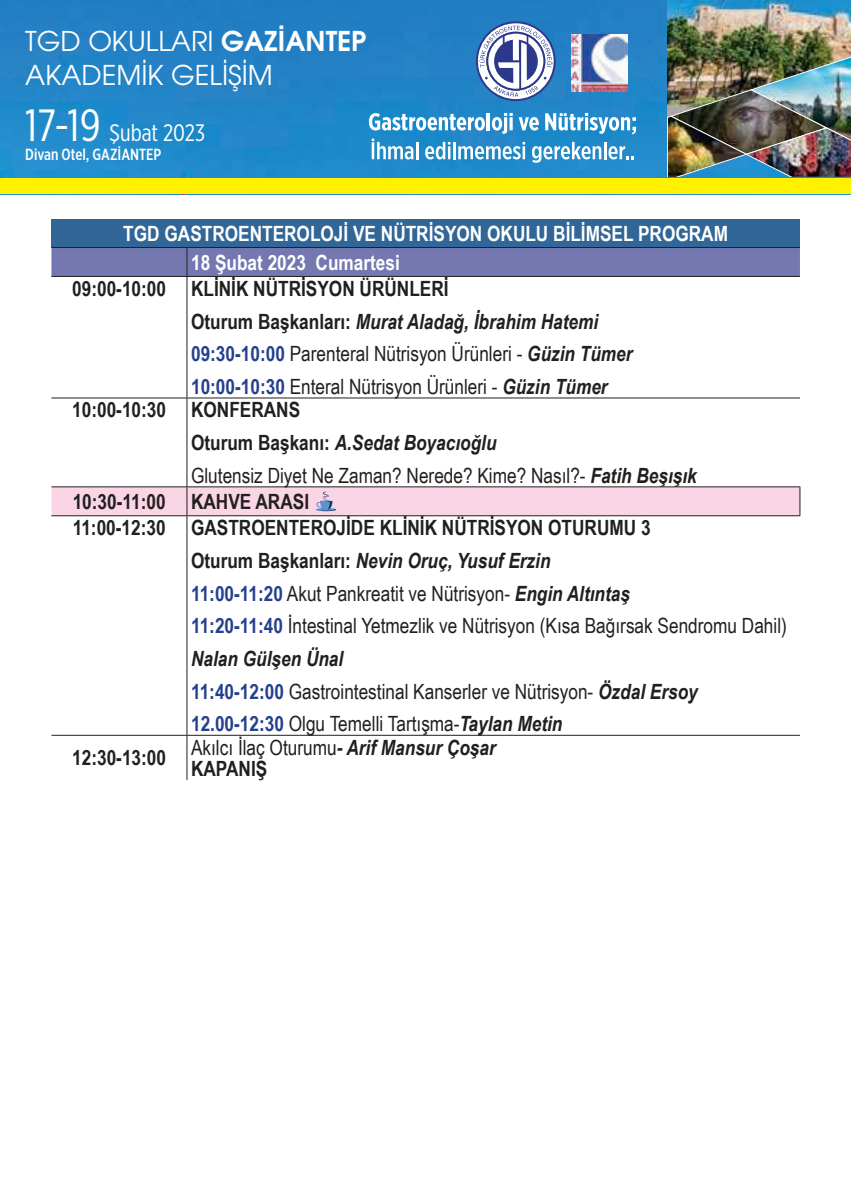
<style>
.page{position:relative;width:851px;height:1191px;background:#fff}
.page>*{position:absolute;margin:0;border:0;box-sizing:border-box;transform-origin:0 0}
.t1{font:27.3px/34.2px "Avantgarde";color:#fff}
.t2{font:23.7px "Gotham X Narrow";color:#fff}
.t3{font:21px/32.7px "Arial Narrow";color:#221f1f}
.t4{font:700 21px/26.1px "Arial Narrow";color:#221f1f}
.t5{font:700 21px/28.8px "Arial Narrow";color:#fff}
.t6{font:500 16.2px "Gotham X Narrow";color:#fff}
.s1{font-weight:700}
.s2{font-size:45px}
.s3{font-weight:700;font-style:italic}
.s4{font-weight:700;color:#24408e}
</style>
<div class="page">
<img style="left:0;top:0;width:850px;height:195px">
<svg style="left:369px;top:113px;width:116px;height:18px"></svg>
<hr style="left:486px;top:113px;width:4px;height:17px;background:#fff">
<svg style="left:492px;top:113px;width:20px;height:21px"></svg>
<svg style="left:518px;top:117px;width:20px;height:14px"></svg>
<svg style="left:545px;top:113px;width:91px;height:21px"></svg>
<svg style="left:371px;top:139px;width:47px;height:20px"></svg>
<svg style="left:425px;top:142px;width:100px;height:17px"></svg>
<svg style="left:532px;top:142px;width:69px;height:21px"></svg>
<hr style="left:603px;top:142px;width:3px;height:17px;background:#fff">
<svg style="left:608px;top:146px;width:26px;height:13px"></svg>
<img style="left:667px;top:0;width:183px;height:34px">
<img style="left:667px;top:34px;width:183px;height:143px">
<div style="left:0;top:178px;width:850px;height:15px;background:#fff100"></div>
<svg style="left:476px;top:21px;width:79px;height:80px"></svg>
<img style="left:571px;top:34px;width:56px;height:57px">
<div style="left:51px;top:219px;width:748px;height:28px;background:#316697"></div>
<svg style="left:51px;top:398px;width:748px;height:382px"></svg>
<div style="left:51px;top:247px;width:748px;height:29px;background:#7578b0"></div>
<hr style="left:51px;top:276px;width:136px;height:1px;background:#221f1f">
<hr style="left:187px;top:276px;width:612px;height:1px;background:#221f1f">
<hr style="left:186px;top:277px;width:1px;height:120px;background:#221f1f">
<hr style="left:51px;top:397px;width:136px;height:1px;background:#221f1f">
<hr style="left:187px;top:397px;width:612px;height:1px;background:#221f1f">
<hr style="left:186px;top:398px;width:1px;height:88px;background:#221f1f">
<hr style="left:186px;top:516px;width:1px;height:219px;background:#221f1f">
<hr style="left:51px;top:735px;width:136px;height:1px;background:#221f1f">
<hr style="left:187px;top:735px;width:612px;height:1px;background:#221f1f">
<hr style="left:186px;top:735px;width:1px;height:45px;background:#221f1f">
<hr style="left:51px;top:486px;width:136px;height:1px;background:#221f1f">
<hr style="left:187px;top:486px;width:613px;height:1px;background:#221f1f">
<svg style="left:51px;top:487px;width:749px;height:29px;background:#f0cddc"></svg>
<h1 class="t1" style="left:25px;top:25px;width:343px">TGD OKULLARI <span class="s1">GAZİANTEP<br></span>AKADEMİK GELİŞİM</h1>
<p class="t2" style="left:25px;top:122px;width:181px"><span class="s2">17-19</span> Şubat 2023</p>
<p class="t6" style="left:25px;top:147px;width:137px">Divan Otel, GAZİANTEP</p>
<p class="t5" style="left:191px;top:218px;width:538px;text-indent:-68px">TGD GASTROENTEROLOJİ VE NÜTRİSYON OKULU BİLİMSEL PROGRAM<br>18 Şubat 2023 Cumartesi</p>
<p class="t3" style="left:191px;top:271px;width:443px;text-indent:-119px"><span class="s1">09:00-10:00 KLİNİK NÜTRİSYON ÜRÜNLERİ<br>Oturum Başkanları:</span> <span class="s3">Murat Aladağ, İbrahim Hatemi </span><span class="s4">09:30-10:00</span> Parenteral Nütrisyon Ürünleri - <span class="s3">Güzin Tümer </span><span class="s4">10:00-10:30</span> Enteral Nütrisyon Ürünleri - <span class="s3">Güzin Tümer</span></p>
<p class="t3" style="left:191px;top:393px;width:507px;text-indent:-119px"><span class="s1">10:00-10:30 KONFERANS<br>Oturum Başkanı:</span> <span class="s3">A.Sedat Boyacıoğlu<br></span>Glutensiz Diyet Ne Zaman? Nerede? Kime? Nasıl?- <span class="s3">Fatih Beşışık</span></p>
<p class="t4" style="left:73px;top:487px;width:579px">10:30-11:00 KAHVE ARASI<br>11:00-12:30 GASTROENTEROJİDE KLİNİK NÜTRİSYON OTURUMU 3</p>
<p class="t3" style="left:191px;top:543px;width:597px"><span class="s1">Oturum Başkanları:</span> <span class="s3">Nevin Oruç, Yusuf Erzin<br></span><span class="s4">11:00-11:20</span> Akut Pankreatit ve Nütrisyon- <span class="s3">Engin Altıntaş<br></span><span class="s4">11:20-11:40</span> İntestinal Yetmezlik ve Nütrisyon (Kısa Bağırsak Sendromu Dahil)<br><span class="s3">Nalan Gülşen Ünal<br></span><span class="s4">11:40-12:00</span> Gastrointestinal Kanserler ve Nütrisyon- <span class="s3">Özdal Ersoy </span><span class="s4">12.00-12:30</span> Olgu Temelli Tartışma-<span class="s3">Taylan Metin</span></p>
<p class="t4" style="left:72px;top:744px;width:95px">12:30-13:00</p>
<p class="t3" style="left:191px;top:736px;width:306px;line-height:21px">Akılcı İlaç Oturumu<span class="s3">- Arif Mansur Çoşar<br></span><span class="s1">KAPANIŞ</span></p>
</div>
